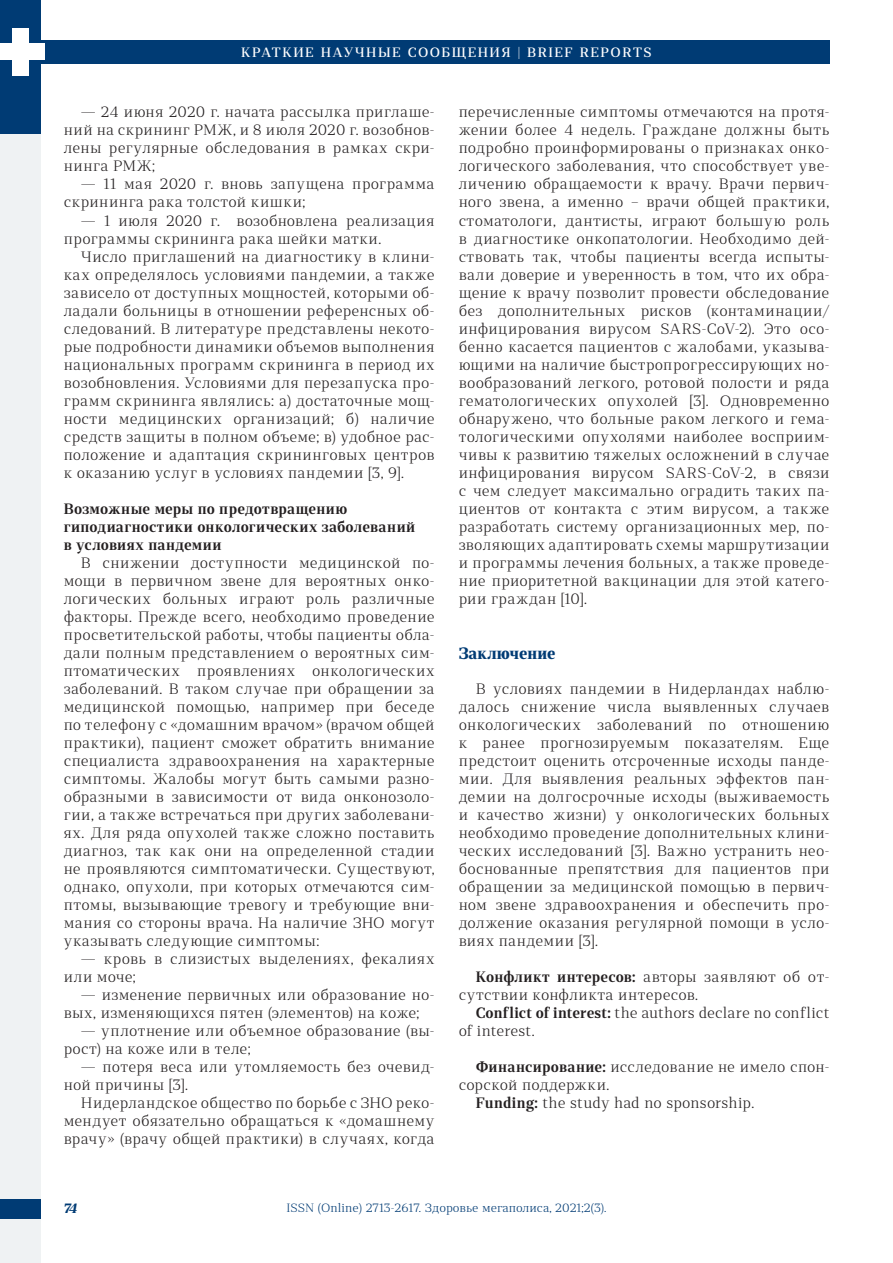
<style>
.page{position:relative;width:893px;height:1263px;background:#fff}
.page>*{position:absolute;margin:0;border:0;box-sizing:border-box;transform-origin:0 0}
.t1{font:700 16.5px "Rolleston Display";color:#003b74}
.t2{font:300 15px/18px "Rolleston Display";letter-spacing:.02em;color:#231f20}
.t3{font:300 15px/18px "Rolleston Display";color:#231f20}
.t4{font:600 15px/18px "Rolleston Display";letter-spacing:.015em;color:#231f20}
.t5{font:500 13.5px "Rolleston Display";letter-spacing:.11em;color:#fff}
.t6{font:italic 700 13.5px "Rolleston Display";color:#003b74}
.t7{font:300 12px "Rolleston Display";color:#003b74}
.s1{font-weight:600}
</style>
<div class="page">
<div style="left:0;top:0;width:41px;height:1263px;background:#eff2f3"></div>
<div style="left:41px;top:40px;width:788px;height:24px;background:#003b74"></div>
<div style="left:0;top:1199px;width:41px;height:20px;background:#003b74"></div>
<div style="left:0;top:0;width:41px;height:133px;background:#003b74"></div>
<div style="left:12px;top:28px;width:17px;height:47px;background:#fff"></div>
<div style="left:0;top:43px;width:44px;height:17px;background:#fff"></div>
<p class="t5" style="left:241px;top:44px;width:412px">КРАТКИЕ НАУЧНЫЕ СООБЩЕНИЯ | BRIEF REPORTS</p>
<p class="t2" style="left:64px;top:103px;width:372px;text-align:justify;text-indent:17px">— 24 июня 2020 г. начата рассылка приглаше&shy;ний на скрининг РМЖ, и 8 июля 2020 г. возобнов&shy;лены регулярные обследования в рамках скри&shy;нинга РМЖ;</p>
<p class="t2" style="left:64px;top:175px;width:372px;text-indent:17px">— 11 мая 2020 г. вновь запущена программа скрининга рака толстой кишки;</p>
<p class="t2" style="left:64px;top:211px;width:372px;text-indent:17px">— 1 июля 2020 г. возобновлена реализация программы скрининга рака шейки матки.</p>
<p class="t2" style="left:64px;top:247px;width:372px;text-align:justify;text-indent:17px">Число приглашений на диагностику в клини&shy;ках определялось условиями пандемии, а также зависело от доступных мощностей, которыми об&shy;ладали больницы в отношении референсных об&shy;следований. В литературе представлены некото&shy;рые подробности динамики объемов выполнения национальных программ скрининга в период их возобновления. Условиями для перезапуска про&shy;грамм скрининга являлись: а) достаточные мощ&shy;ности медицинских организаций; б) наличие средств защиты в полном объеме; в) удобное рас&shy;положение и адаптация скрининговых центров к оказанию услуг в условиях пандемии [3, 9].</p>
<p class="t4" style="left:64px;top:499px;width:353px">Возможные меры по предотвращению гиподиагностики онкологических заболеваний в условиях пандемии</p>
<p class="t2" style="left:64px;top:553px;width:372px;text-align:justify;text-indent:17px">В снижении доступности медицинской по&shy;мощи в первичном звене для вероятных онко&shy;логических больных играют роль различные факторы. Прежде всего, необходимо проведение просветительской работы, чтобы пациенты обла&shy;дали полным представлением о вероятных сим&shy;птоматических проявлениях онкологических заболеваний. В таком случае при обращении за медицинской помощью, например при беседе по телефону с «домашним врачом» (врачом общей практики), пациент сможет обратить внимание специалиста здравоохранения на характерные симптомы. Жалобы могут быть самыми разно&shy;образными в зависимости от вида онконозоло&shy;гии, а также встречаться при других заболевани&shy;ях. Для ряда опухолей также сложно поставить диагноз, так как они на определенной стадии не проявляются симптоматически. Существуют, однако, опухоли, при которых отмечаются сим&shy;птомы, вызывающие тревогу и требующие вни&shy;мания со стороны врача. На наличие ЗНО могут указывать следующие симптомы:</p>
<p class="t2" style="left:64px;top:949px;width:372px;text-indent:17px">— кровь в слизистых выделениях, фекалиях или моче;</p>
<p class="t2" style="left:64px;top:985px;width:372px;text-indent:17px">— изменение первичных или образование но&shy;вых, изменяющихся пятен (элементов) на коже;</p>
<p class="t2" style="left:64px;top:1021px;width:372px;text-indent:17px">— уплотнение или объемное образование (вы&shy;рост) на коже или в теле;</p>
<p class="t2" style="left:64px;top:1057px;width:372px;text-indent:17px">— потеря веса или утомляемость без очевид&shy;ной причины [3].</p>
<p class="t2" style="left:64px;top:1093px;width:372px;text-align:justify;text-indent:17px">Нидерландское общество по борьбе с ЗНО реко&shy;мендует обязательно обращаться к «домашнему врачу» (врачу общей практики) в случаях, когда</p>
<p class="t2" style="left:459px;top:103px;width:372px;text-align:justify">перечисленные симптомы отмечаются на протя&shy;жении более 4 недель. Граждане должны быть подробно проинформированы о признаках онко&shy;логического заболевания, что способствует уве&shy;личению обращаемости к врачу. Врачи первич&shy;ного звена, а именно – врачи общей практики, стоматологи, дантисты, играют большую роль в диагностике онкопатологии. Необходимо дей&shy;ствовать так, чтобы пациенты всегда испыты&shy;вали доверие и уверенность в том, что их обра&shy;щение к врачу позволит провести обследование без дополнительных рисков (контаминации/ инфицирования вирусом SARS-CoV-2). Это осо&shy;бенно касается пациентов с жалобами, указыва&shy;ющими на наличие быстропрогрессирующих но&shy;вообразований легкого, ротовой полости и ряда гематологических опухолей [3]. Одновременно обнаружено, что больные раком легкого и гема&shy;тологическими опухолями наиболее восприим&shy;чивы к развитию тяжелых осложнений в случае инфицирования вирусом SARS-CoV-2, в связи с чем следует максимально оградить таких па&shy;циентов от контакта с этим вирусом, а также разработать систему организационных мер, по&shy;зволяющих адаптировать схемы маршрутизации и программы лечения больных, а также проведе&shy;ние приоритетной вакцинации для этой катего&shy;рии граждан [10].</p>
<p class="t1" style="left:459px;top:643px;width:98px">Заключение</p>
<p class="t2" style="left:459px;top:679px;width:372px;text-align:justify;text-indent:17px">В условиях пандемии в Нидерландах наблю&shy;далось снижение числа выявленных случаев онкологических заболеваний по отношению к ранее прогнозируемым показателям. Еще предстоит оценить отсроченные исходы панде&shy;мии. Для выявления реальных эффектов пан&shy;демии на долгосрочные исходы (выживаемость и качество жизни) у онкологических больных необходимо проведение дополнительных клини&shy;ческих исследований [3]. Важно устранить нео&shy;боснованные препятствия для пациентов при обращении за медицинской помощью в первич&shy;ном звене здравоохранения и обеспечить про&shy;должение оказания регулярной помощи в усло&shy;виях пандемии [3].</p>
<p class="t2" style="left:459px;top:967px;width:372px;text-indent:17px"><span class="s1">Конфликт интересов:</span> авторы заявляют об от&shy;сутствии конфликта интересов.</p>
<p class="t3" style="left:459px;top:1003px;width:372px;text-indent:17px"><span class="s1">Conflict of interest:</span> the authors declare no conflict of interest.</p>
<p class="t3" style="left:459px;top:1057px;width:372px;text-indent:17px"><span class="s1">Финансирование:</span> исследование не имело спон&shy;сорской поддержки.</p>
<p class="t2" style="left:476px;top:1093px;width:280px"><span class="s1">Funding:</span> the study had no sponsorship.</p>
<p class="t6" style="left:64px;top:1200px;width:15px">74</p>
<p class="t7" style="left:286px;top:1201px;width:322px">ISSN (Online) 2713-2617. Здоровье мегаполиса, 2021;2(3).</p>
</div>
